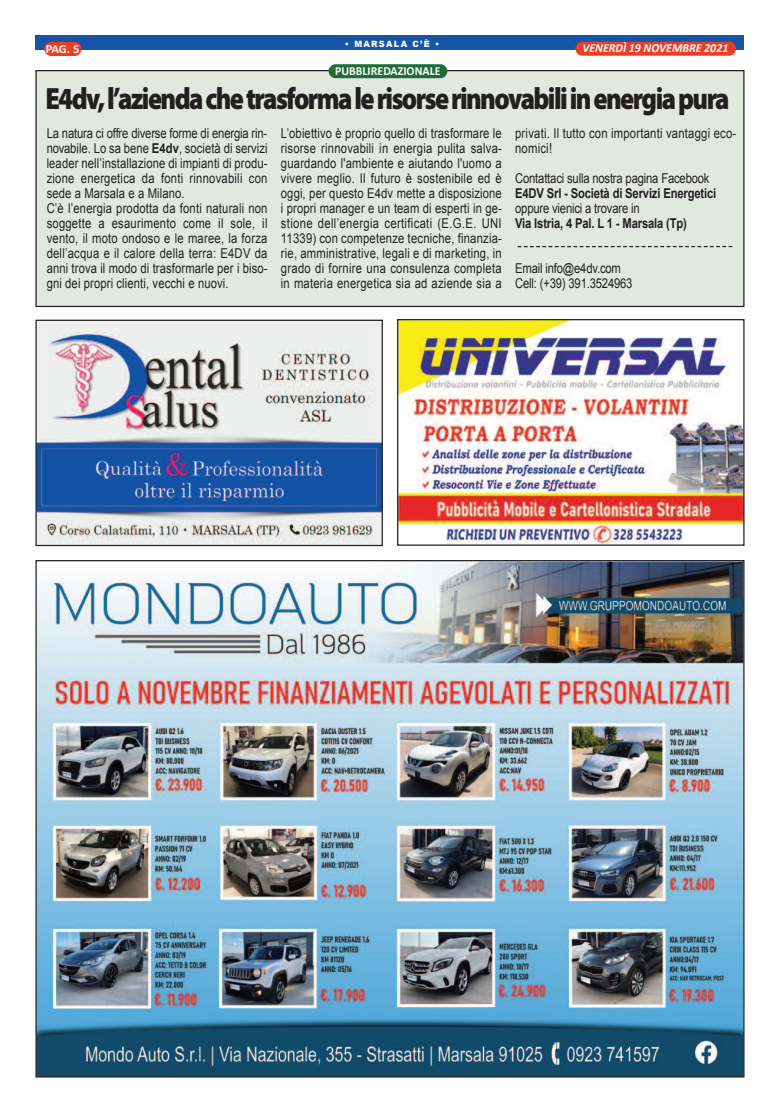
<style>
.page{position:relative;width:780px;height:1113px;background:#fff}
.page>*{position:absolute;margin:0;border:0;box-sizing:border-box;transform-origin:0 0}
.t1{font:900 30.88px "Myriad Pro";letter-spacing:-.06em;color:#231f20;scale:.85 1}
.t2{font:13.62px/15px "Arial";letter-spacing:.01em;color:#231f20;scale:.83 1}
.t3{font:13.62px/15px "Arial";letter-spacing:-.015em;color:#231f20;scale:.83 1}
.t4{font:700 13.62px "Arial";letter-spacing:-.015em;color:#231f20;scale:.83 1}
.t5{font:700 12.5px "Calibri";color:#fff}
.t6{font:italic 700 12.38px "Calibri";color:#fff;scale:.96 1}
.t7{font:700 12.38px "Calibri";color:#fff;scale:.96 1}
.t8{font:900 8.62px "Arial";letter-spacing:.15em;color:#fff;scale:.96 1}
.s1{font-weight:700}
</style>
<div class="page">
<div style="left:35px;top:35px;width:709px;height:15px;background:#1755a6"></div>
<div style="left:44px;top:42px;width:37px;height:14px;background:#ef3c25;border-radius:7px"></div>
<div style="left:575px;top:42px;width:161px;height:14px;background:#ef3c25;border-radius:7px"></div>
<img style="left:37px;top:562px;width:705px;height:513px">
<img style="left:399px;top:321px;width:343px;height:223px">
<div style="left:397px;top:319px;width:347px;height:227px;border:1px solid #231f20"></div>
<img style="left:37px;top:322px;width:344px;height:222px">
<div style="left:35px;top:320px;width:348px;height:226px;border:1px solid #231f20"></div>
<div style="left:36px;top:71px;width:707px;height:235px;background:#e3e8df"></div>
<div style="left:35px;top:70px;width:709px;height:237px;border:1px solid #231f20"></div>
<div style="left:328px;top:64px;width:119px;height:14px;background:#206c35;border-radius:7px"></div>
<svg style="left:517px;top:246px;width:215px;height:1px"></svg>
<p class="t8" style="left:345px;top:38px;width:100px">• MARSALA C’È •</p>
<p class="t5" style="left:46px;top:43px;width:35px">PAG. 5</p>
<p class="t6" style="left:582px;top:43px;width:154px">VENERDÌ 19 NOVEMBRE 2021</p>
<p class="t7" style="left:335px;top:66px;width:111px">PUBBLIREDAZIONALE</p>
<h1 class="t1" style="left:45px;top:87px;width:806px">E4dv,l’aziendachetrasformalerisorserinnovabiliinenergiapura</h1>
<p class="t2" style="left:47px;top:125px;width:268px">La natura ci offre diverse forme di energia rin&shy;novabile. Lo sa bene <span class="s1">E4dv</span>, società di servizi leader nell’installazione di impianti di produ&shy;zione energetica da fonti rinnovabili con sede a Marsala e a Milano.<br>C’è l’energia prodotta da fonti naturali non soggette a esaurimento come il sole, il vento, il moto ondoso e le maree, la forza dell’acqua e il calore della terra: E4DV da anni trova il modo di trasformarle per i biso&shy;gni dei propri clienti, vecchi e nuovi.</p>
<p class="t2" style="left:281px;top:125px;width:268px;text-align:justify">L’obiettivo è proprio quello di trasformare le risorse rinnovabili in energia pulita salva&shy;guardando l'ambiente e aiutando l'uomo a vivere meglio. Il futuro è sostenibile ed è oggi, per questo E4dv mette a disposizione i propri manager e un team di esperti in ge&shy;stione dell’energia certificati (E.G.E. UNI 11339) con competenze tecniche, finanzia&shy;rie, amministrative, legali e di marketing, in grado di fornire una consulenza completa in materia energetica sia ad aziende sia a</p>
<p class="t2" style="left:515px;top:125px;width:268px">privati. Il tutto con importanti vantaggi eco&shy;nomici!</p>
<p class="t3" style="left:515px;top:171px;width:236px">Contattaci sulla nostra pagina Facebook</p>
<p class="t4" style="left:515px;top:185px;width:244px">E4DV Srl - Società di Servizi Energetici</p>
<p class="t3" style="left:515px;top:201px;width:151px">oppure vienici a trovare in</p>
<p class="t4" style="left:515px;top:216px;width:208px">Via Istria, 4 Pal. L 1 - Marsala (Tp)</p>
<p class="t3" style="left:515px;top:261px;width:143px">Email info@e4dv.com<br>Cell: (+39) 391.3524963</p>
</div>
